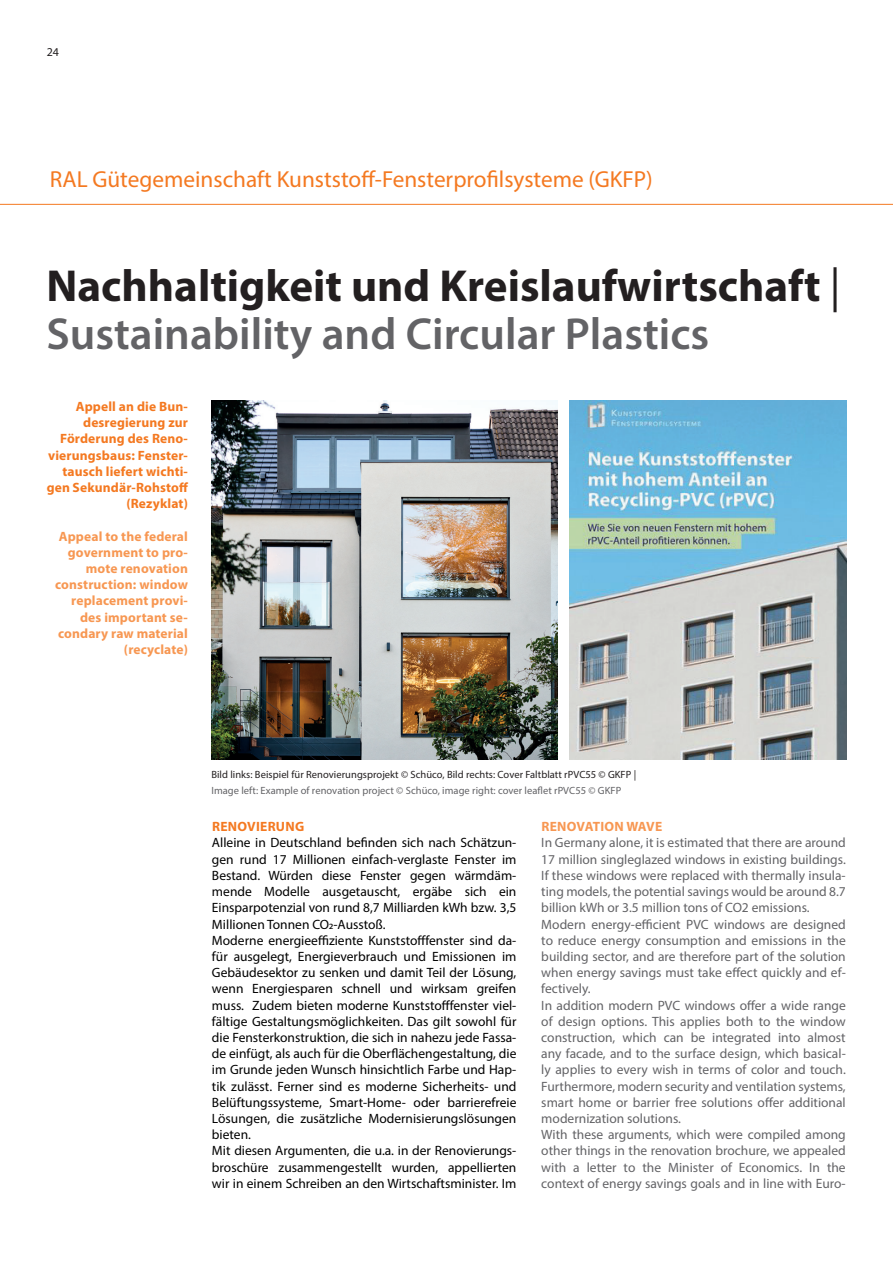
<style>
.page{position:relative;width:893px;height:1263px;background:#fff}
.page>*{position:absolute;margin:0;border:0;box-sizing:border-box;transform-origin:0 0}
.t1{font:700 45px/48.6px "Myriad Pro";color:#231f20}
.t2{font:23.25px "Myriad Pro";color:#f47921}
.t3{font:13.5px/16.2px "Myriad Pro";color:#000}
.t4{font:13.5px/16.2px "Myriad Pro";color:#636366}
.t5{font:700 13.5px/16.2px "Myriad Pro";letter-spacing:.01em;color:#f79752;text-align:right}
.t6{font:700 13.5px/16.2px "Myriad Pro";letter-spacing:.01em;color:#f47921;text-align:right}
.t7{font:12px "Myriad Pro";color:#231f20}
.t8{font:10.5px "Myriad Pro";letter-spacing:.005em;color:#231f20}
.t9{font:10.5px "Myriad Pro";letter-spacing:.005em;color:#636366}
.s1{font-weight:400}
.s2{font-weight:600;color:#636366}
</style>
<div class="page">
<hr style="left:0;top:204px;width:893px;height:1px;background:#f47921">
<img style="left:570px;top:401px;width:276px;height:358px">
<img style="left:212px;top:401px;width:345px;height:358px">
<p class="t7" style="left:47px;top:44px;width:14px">24</p>
<h2 class="t2" style="left:50px;top:165px;width:604px">RAL Gütegemeinschaft Kunststoff-Fensterprofilsysteme (GKFP)</h2>
<h1 class="t1" style="left:46px;top:260px;width:796px">Nachhaltigkeit und Kreislaufwirtschaft <span class="s1">|<br></span><span class="s2">Sustainability and Circular Plastics</span></h1>
<p class="t6" style="left:47px;top:398px;width:143px">Appell an die Bun&shy;desregierung zur<br>Förderung des Reno&shy;vierungsbaus: Fenster&shy;tausch liefert wichti&shy;gen Sekundär-Rohstoff (Rezyklat)</p>
<p class="t5" style="left:55px;top:527px;width:134px">Appeal to the federal government to pro&shy;mote renovation construction: window replacement provi&shy;des important se&shy;condary raw material (recyclate)</p>
<p class="t8" style="left:211px;top:768px;width:426px">Bild links: Beispiel für Renovierungsprojekt © Schüco, Bild rechts: Cover Faltblatt rPVC55 © GKFP |</p>
<p class="t9" style="left:211px;top:784px;width:411px">Image left: Example of renovation project © Schüco, image right: cover leaflet rPVC55 © GKFP</p>
<p class="t5" style="left:541px;top:818px;width:122px">RENOVATION WAVE</p>
<p class="t4" style="left:541px;top:835px;width:306px">In Germany alone, it is estimated that there are around 17 million singleglazed windows in existing buildings.<br>If these windows were replaced with thermally insula&shy;ting models, the potential savings would be around 8.7 billion kWh or 3.5 million tons of CO2 emissions.<br>Modern energy-efficient PVC windows are designed to reduce energy consumption and emissions in the building sector, and are therefore part of the solution when energy savings must take effect quickly and ef&shy;fectively.<br>In addition modern PVC windows offer a wide range of design options. This applies both to the window construction, which can be integrated into almost any facade, and to the surface design, which basical&shy;ly applies to every wish in terms of color and touch.<br>Furthermore, modern security and ventilation systems, smart home or barrier free solutions offer additional modernization solutions.<br>With these arguments, which were compiled among other things in the renovation brochure, we appealed with a letter to the Minister of Economics. In the context of energy savings goals and in line with Euro-</p>
<p class="t6" style="left:212px;top:818px;width:94px">RENOVIERUNG</p>
<p class="t3" style="left:212px;top:835px;width:306px">Alleine in Deutschland befinden sich nach Schätzun&shy;gen rund 17 Millionen einfach-verglaste Fenster im Bestand. Würden diese Fenster gegen wärmdäm&shy;mende Modelle ausgetauscht, ergäbe sich ein Einsparpotenzial von rund 8,7 Milliarden kWh bzw. 3,5<br>Millionen Tonnen CO2-Ausstoß.<br>Moderne energieeffiziente Kunststofffenster sind da&shy;für ausgelegt, Energieverbrauch und Emissionen im Gebäudesektor zu senken und damit Teil der Lösung, wenn Energiesparen schnell und wirksam greifen muss. Zudem bieten moderne Kunststofffenster viel&shy;fältige Gestaltungsmöglichkeiten. Das gilt sowohl für die Fensterkonstruktion, die sich in nahezu jede Fassa&shy;de einfügt, als auch für die Oberflächengestaltung, die im Grunde jeden Wunsch hinsichtlich Farbe und Hap&shy;tik zulässt. Ferner sind es moderne Sicherheits- und Belüftungssysteme, Smart-Home- oder barrierefreie Lösungen, die zusätzliche Modernisierungslösungen bieten.<br>Mit diesen Argumenten, die u.a. in der Renovierungs&shy;broschüre zusammengestellt wurden, appellierten wir in einem Schreiben an den Wirtschaftsminister. Im</p>
</div>
